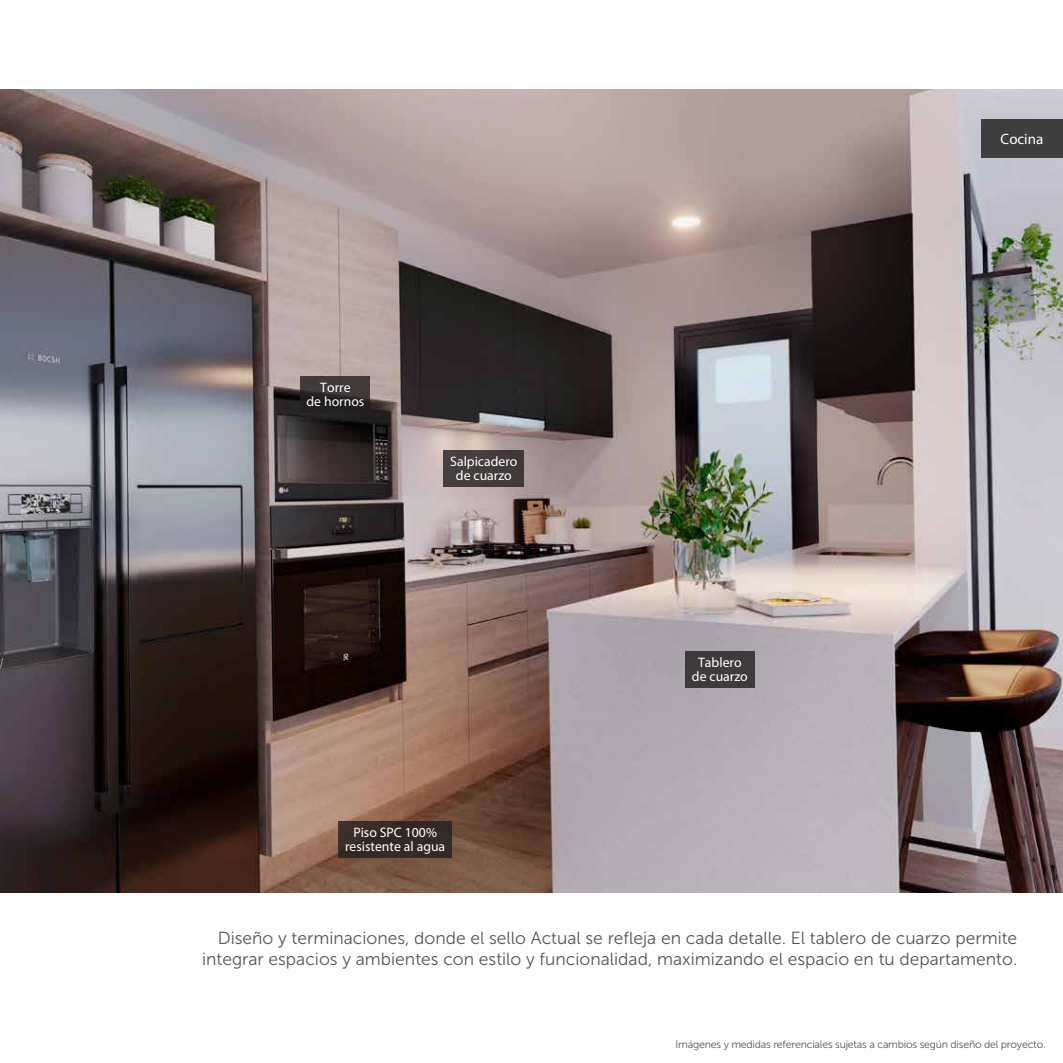
<style>
.page{position:relative;width:1063px;height:1063px;background:#fff}
.page>*{position:absolute;margin:0;border:0;box-sizing:border-box;transform-origin:0 0}
.t1{font:17.5px/21px "Museo Sans 300";color:#575756;text-align:right}
.t2{font:15px "Myriad Pro";color:#fff}
.t3{font:13.75px/13.8px "Myriad Pro";color:#fff;text-align:center}
.t4{font:10.62px "Museo Sans 300";letter-spacing:-.02em;color:#575756}
</style>
<div class="page">
<img style="left:0;top:90px;width:1063px;height:803px">
<div style="left:685px;top:651px;width:69px;height:36px;background:#3e3a3c"></div>
<svg style="left:301px;top:377px;width:69px;height:36px;background:#312c2c"></svg>
<div style="left:338px;top:821px;width:114px;height:36px;background:#332926"></div>
<div style="left:444px;top:451px;width:80px;height:36px;background:#443d3d"></div>
<div style="left:981px;top:119px;width:82px;height:39px;background:#3e3e3f"></div>
<p class="t3" style="left:307px;top:381px;width:59px">Torre<br>de hornos</p>
<p class="t3" style="left:450px;top:455px;width:69px">Salpicadero de cuarzo</p>
<p class="t3" style="left:345px;top:825px;width:102px">Piso SPC 100% resistente al agua</p>
<p class="t3" style="left:692px;top:656px;width:57px">Tablero de cuarzo</p>
<p class="t2" style="left:1001px;top:129px;width:44px">Cocina</p>
<p class="t1" style="left:202px;top:928px;width:817px">Diseño y terminaciones, donde el sello Actual se refleja en cada detalle. El tablero de cuarzo permite integrar espacios y ambientes con estilo y funcionalidad, maximizando el espacio en tu departamento.</p>
<p class="t4" style="left:676px;top:1038px;width:372px">Imágenes y medidas referenciales sujetas a cambios según diseño del proyecto.</p>
</div>
